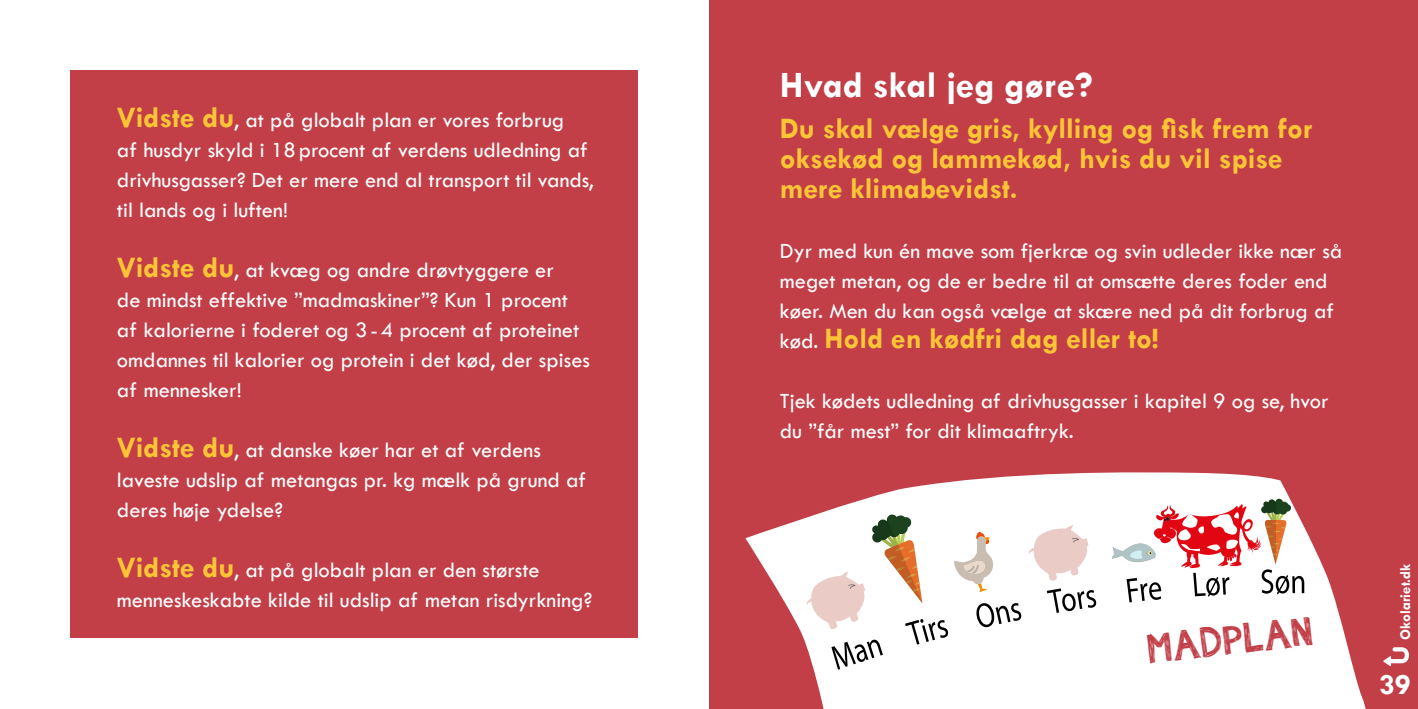
<style>
.page{position:relative;width:1418px;height:709px;background:#fff}
.page>*{position:absolute;margin:0;border:0;box-sizing:border-box;transform-origin:0 0}
.t1{font:42.12px "appleberry";color:#c23f48}
.t2{font:700 37.5px "Tw Cen";color:#fff}
.t3{font:700 30px/30px "Tw Cen";color:#fdc536}
.t4{font:700 30px "Tw Cen";color:#fff}
.t5{font:22.5px/30px "Tw Cen";color:#fff}
.t6{font:700 15px "Tw Cen";color:#fff}
.s1{font-weight:700;font-size:30px;color:#fdc536}
.s2{font-weight:400;font-size:22.5px;color:#fff}
</style>
<div class="page">
<div style="left:71px;top:71px;width:567px;height:567px;background:#c23f48"></div>
<div style="left:709px;top:0;width:708px;height:709px;background:#c23f48"></div>
<svg style="left:745px;top:472px;width:621px;height:237px;fill:#fff"></svg>
<svg style="left:831px;top:639px;width:52px;height:30px;background:#bfbfbf"></svg>
<svg style="left:905px;top:619px;width:43px;height:25px"></svg>
<svg style="left:975px;top:602px;width:46px;height:26px"></svg>
<svg style="left:1046px;top:588px;width:50px;height:25px"></svg>
<svg style="left:806px;top:571px;width:59px;height:58px;background:#f2dfdc"></svg>
<svg style="left:1028px;top:525px;width:60px;height:56px;background:#f1dfdc"></svg>
<svg style="left:871px;top:514px;width:51px;height:89px;background:#cebca4"></svg>
<svg style="left:953px;top:532px;width:41px;height:60px;background:#ece2db"></svg>
<svg style="left:1111px;top:498px;width:193px;height:104px;background:#e8c8c7"></svg>
<svg style="left:1383px;top:647px;width:25px;height:19px"></svg>
<p class="t5" style="left:117px;top:105px;width:478px"><span class="s1">Vidste du</span>, at på globalt plan er vores forbrug<br>af husdyr skyld i 18procent af verdens udledning af drivhusgasser? Det er mere end al transport til vands, til lands og i luften!</p>
<p class="t5" style="left:117px;top:255px;width:474px"><span class="s1">Vidste du</span>, at kvæg og andre drøvtyggere er<br>de mindst effektive ”madmaskiner”? Kun 1 procent af kalorierne i foderet og 3-4 procent af proteinet omdannes til kalorier og protein i det kød, der spises af mennesker!</p>
<p class="t5" style="left:117px;top:435px;width:470px"><span class="s1">Vidste du</span>, at danske køer har et af verdens laveste udslip af metangas pr. kg mælk på grund af deres høje ydelse?</p>
<p class="t5" style="left:117px;top:555px;width:477px"><span class="s1">Vidste du</span>, at på globalt plan er den største menneskeskabte kilde til udslip af metan risdyrkning?</p>
<h2 class="t2" style="left:780px;top:62px;width:314px">Hvad skal jeg gøre?</h2>
<h3 class="t3" style="left:780px;top:113px;width:534px">Du skal vælge gris, kylling og fisk frem for oksekød og lammekød, hvis du vil spise mere klimabevidst.</h3>
<p class="t5" style="left:780px;top:236px;width:564px">Dyr med kun én mave som fjerkræ og svin udleder ikke nær så meget metan, og de er bedre til at omsætte deres foder end køer. Men du kan også vælge at skære ned på dit forbrug af</p>
<h3 class="t3" style="left:780px;top:323px;width:380px"><span class="s2">kød.</span> Hold en kødfri dag eller to!</h3>
<p class="t5" style="left:780px;top:386px;width:550px">Tjek kødets udledning af drivhusgasser i kapitel 9 og se, hvor du ”får mest” for dit klimaaftryk.</p>
<h1 class="t1" style="left:1145px;top:620px;width:166px;rotate:-6deg">MADPLAN</h1>
<p class="t6" style="left:1396px;top:640px;width:78px;rotate:-90deg">Okolariet.dk</p>
<h3 class="t4" style="left:1378px;top:666px;width:33px">39</h3>
</div>
